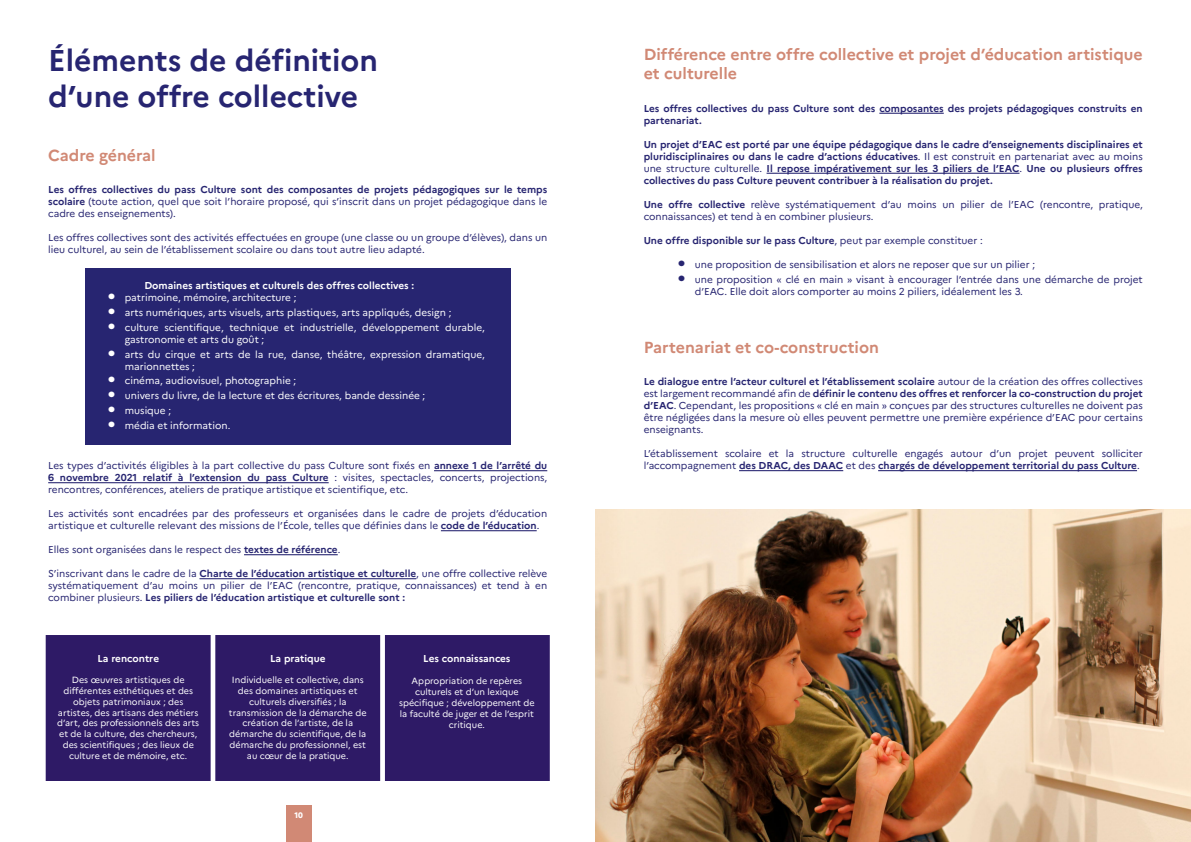
<style>
.page{position:relative;width:1191px;height:842px;background:#fff}
.page>*{position:absolute;margin:0;border:0;box-sizing:border-box;transform-origin:0 0}
.t1{font:700 30px/36px "Marianne";color:#272571}
.t2{font:700 16px/19.2px "Marianne";color:#d18975}
.t3{font:10px/12px "Marianne";color:#272571}
.t4{font:700 10px/12px "Marianne";color:#272571}
.t5{font:10px/12px "Marianne";color:#fff}
.t6{font:700 10px "Marianne";color:#fff}
.t7{font:9px/10.8px "Marianne";color:#fff;text-align:center}
.t8{font:800 8px "Marianne";color:#fff}
.s1{font-weight:400}
.s2{font-weight:700}
.s3{font-weight:700;font-size:18px}
</style>
<div class="page">
<div style="left:286px;top:806px;width:25px;height:36px;background:#d18975"></div>
<hr style="left:434px;top:470px;width:113px;height:1px;background:#272571">
<hr style="left:48px;top:482px;width:281px;height:1px;background:#272571">
<hr style="left:441px;top:530px;width:96px;height:1px;background:#272571">
<hr style="left:244px;top:554px;width:94px;height:1px;background:#272571">
<hr style="left:199px;top:578px;width:217px;height:1px;background:#272571">
<hr style="left:879px;top:113px;width:64px;height:1px;background:#272571">
<hr style="left:766px;top:173px;width:253px;height:1px;background:#272571">
<hr style="left:739px;top:470px;width:104px;height:1px;background:#272571">
<hr style="left:878px;top:470px;width:259px;height:1px;background:#272571">
<img style="left:595px;top:510px;width:596px;height:332px">
<div style="left:85px;top:268px;width:425px;height:176px;background:#272571"></div>
<div style="left:45px;top:635px;width:505px;height:146px;background:#2e1a66"></div>
<h1 class="t1" style="left:48px;top:40px;width:331px">Éléments de définition d’une offre collective</h1>
<h2 class="t2" style="left:643px;top:44px;width:500px">Différence entre offre collective et projet d’éducation artistique et culturelle</h2>
<p class="t4" style="left:643px;top:102px;width:500px">Les offres collectives du pass Culture sont des composantes des projets pédagogiques construits en partenariat.</p>
<p class="t4" style="left:643px;top:138px;width:500px;text-align:justify">Un projet d’EAC est porté par une équipe pédagogique dans le cadre d’enseignements disciplinaires et pluridisciplinaires ou dans le cadre d’actions éducatives<span class="s1">. Il est construit en partenariat avec au moins une structure culturelle.</span> Il repose impérativement sur les 3 piliers de l’EAC<span class="s1">.</span> Une ou plusieurs offres collectives du pass Culture peuvent contribuer à la réalisation du projet.</p>
<p class="t3" style="left:643px;top:198px;width:500px"><span class="s2">Une offre collective</span> relève systématiquement d’au moins un pilier de l’EAC (rencontre, pratique, connaissances) et tend à en combiner plusieurs.</p>
<p class="t4" style="left:643px;top:234px;width:340px">Une offre disponible sur le pass Culture<span class="s1">, peut par exemple constituer :</span></p>
<p class="t3" style="left:677px;top:258px;width:359px"><span class="s3">•</span> une proposition de sensibilisation et alors ne reposer que sur un pilier ;</p>
<p class="t3" style="left:694px;top:272px;width:449px;text-indent:-17px"><span class="s3">•</span> une proposition « clé en main » visant à encourager l’entrée dans une démarche de projet d’EAC. Elle doit alors comporter au moins 2 piliers, idéalement les 3.</p>
<h2 class="t2" style="left:48px;top:144px;width:109px">Cadre général</h2>
<p class="t3" style="left:48px;top:183px;width:500px;text-align:justify"><span class="s2">Les offres collectives du pass Culture sont des composantes de projets pédagogiques sur le temps scolaire</span> (toute action, quel que soit l’horaire proposé, qui s’inscrit dans un projet pédagogique dans le cadre des enseignements).</p>
<p class="t3" style="left:48px;top:231px;width:500px">Les offres collectives sont des activités effectuées en groupe (une classe ou un groupe d’élèves), dans un lieu culturel, au sein de l’établissement scolaire ou dans tout autre lieu adapté.</p>
<p class="t6" style="left:144px;top:278px;width:271px">Domaines artistiques et culturels des offres collectives :</p>
<p class="t5" style="left:108px;top:291px;width:190px"><span class="s3">•</span> patrimoine, mémoire, architecture ;</p>
<p class="t5" style="left:108px;top:306px;width:345px"><span class="s3">•</span> arts numériques, arts visuels, arts plastiques, arts appliqués, design ;</p>
<p class="t5" style="left:125px;top:320px;width:362px;text-indent:-17px"><span class="s3">•</span> culture scientifique, technique et industrielle, développement durable, gastronomie et arts du goût ;</p>
<p class="t5" style="left:125px;top:347px;width:362px;text-indent:-17px"><span class="s3">•</span> arts du cirque et arts de la rue, danse, théâtre, expression dramatique, marionnettes ;</p>
<p class="t5" style="left:108px;top:374px;width:190px"><span class="s3">•</span> cinéma, audiovisuel, photographie ;</p>
<p class="t5" style="left:108px;top:389px;width:319px"><span class="s3">•</span> univers du livre, de la lecture et des écritures, bande dessinée ;</p>
<p class="t5" style="left:108px;top:404px;width:65px"><span class="s3">•</span> musique ;</p>
<p class="t5" style="left:108px;top:419px;width:124px"><span class="s3">•</span> média et information.</p>
<h2 class="t2" style="left:643px;top:336px;width:237px">Partenariat et co-construction</h2>
<p class="t3" style="left:643px;top:375px;width:500px;text-align:justify"><span class="s2">Le dialogue entre l’acteur culturel et l’établissement scolaire</span> autour de la création des offres collectives est largement recommandé afin de <span class="s2">définir le contenu des offres et renforcer la co-construction du projet d’EAC</span>. Cependant, les propositions « clé en main » conçues par des structures culturelles ne doivent pas être négligées dans la mesure où elles peuvent permettre une première expérience d’EAC pour certains enseignants.</p>
<p class="t3" style="left:643px;top:447px;width:500px">L’établissement scolaire et la structure culturelle engagés autour d’un projet peuvent solliciter l’accompagnement <span class="s2">des DRAC, des DAAC</span> et des <span class="s2">chargés de développement territorial du pass Culture</span>.</p>
<p class="t3" style="left:48px;top:459px;width:500px;text-align:justify">Les types d’activités éligibles à la part collective du pass Culture sont fixés en <span class="s2">annexe 1 de l’arrêté du 6 novembre 2021 relatif à l’extension du pass Culture</span> : visites, spectacles, concerts, projections, rencontres, conférences, ateliers de pratique artistique et scientifique, etc.</p>
<p class="t3" style="left:48px;top:507px;width:500px">Les activités sont encadrées par des professeurs et organisées dans le cadre de projets d’éducation artistique et culturelle relevant des missions de l’École, telles que définies dans le <span class="s2">code de l’éducation</span>.</p>
<p class="t3" style="left:48px;top:543px;width:294px">Elles sont organisées dans le respect des <span class="s2">textes de référence</span>.</p>
<p class="t3" style="left:48px;top:567px;width:500px;text-align:justify">S’inscrivant dans le cadre de la <span class="s2">Charte de l’éducation artistique et culturelle</span>, une offre collective relève systématiquement d’au moins un pilier de l’EAC (rencontre, pratique, connaissances) et tend à en combiner plusieurs. <span class="s2">Les piliers de l’éducation artistique et culturelle sont :</span></p>
<p class="t6" style="left:97px;top:650px;width:63px">La rencontre</p>
<p class="t7" style="left:57px;top:674px;width:144px">Des œuvres artistiques de différentes esthétiques et des objets patrimoniaux ; des artistes, des artisans des métiers d’art, des professionnels des arts et de la culture, des chercheurs, des scientifiques ; des lieux de culture et de mémoire, etc.</p>
<p class="t6" style="left:270px;top:650px;width:57px">La pratique</p>
<p class="t7" style="left:229px;top:674px;width:139px">Individuelle et collective, dans des domaines artistiques et culturels diversifiés ; la transmission de la démarche de création de l’artiste, de la démarche du scientifique, de la démarche du professionnel, est au cœur de la pratique.</p>
<p class="t8" style="left:294px;top:809px;width:10px">10</p>
<p class="t6" style="left:423px;top:650px;width:89px">Les connaissances</p>
<p class="t7" style="left:399px;top:675px;width:137px">Appropriation de repères culturels et d’un lexique spécifique ; développement de la faculté de juger et de l’esprit critique.</p>
</div>
